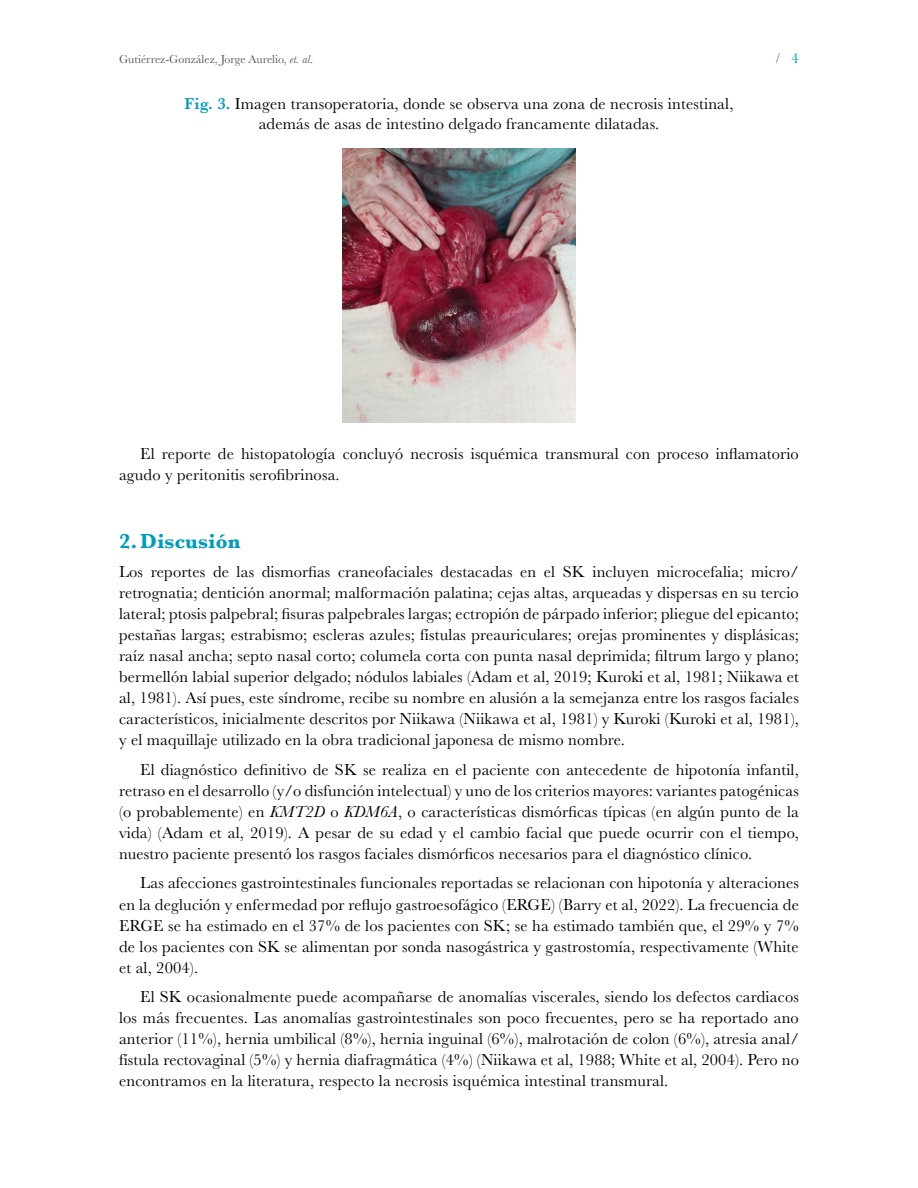
<style>
.page{position:relative;width:918px;height:1188px;background:#fff}
.page>*{position:absolute;margin:0;border:0;box-sizing:border-box;transform-origin:0 0}
.t1{font:700 21px "Baskerville";letter-spacing:.01em;color:#009cb9}
.t2{font:16.5px/21px "Baskerville";letter-spacing:.01em;color:#000;text-align:justify}
.t3{font:15px "Baskerville";color:#009cb9}
.t4{font:12px "Baskerville";color:#575756}
.s1{font-style:italic}
.s2{font-weight:600;color:#009cb9}
</style>
<div class="page">
<svg style="left:776px;top:53px;width:4px;height:10px"></svg>
<img style="left:342px;top:149px;width:234px;height:273px">
<p class="t4" style="left:119px;top:52px;width:196px">Gutiérrez-González, Jorge Aurelio, <span class="s1">et. al</span>.</p>
<p class="t3" style="left:791px;top:49px;width:9px">4</p>
<p class="t2" style="left:185px;top:94px;width:550px;line-height:19.8px;text-align:center"><span class="s2">Fig. 3.</span> Imagen transoperatoria, donde se observa una zona de necrosis intestinal, además de asas de intestino delgado francamente dilatadas.</p>
<p class="t2" style="left:119px;top:444px;width:681px;text-indent:21px">El reporte de histopatología concluyó necrosis isquémica transmural con proceso inflamatorio agudo y peritonitis serofibrinosa.</p>
<p class="t1" style="left:119px;top:526px;width:123px">2.Discusión</p>
<p class="t2" style="left:119px;top:562px;width:681px">Los reportes de las dismorfias craneofaciales destacadas en el SK incluyen microcefalia; micro/ retrognatia; dentición anormal; malformación palatina; cejas altas, arqueadas y dispersas en su tercio lateral; ptosis palpebral; fisuras palpebrales largas; ectropión de párpado inferior; pliegue del epicanto; pestañas largas; estrabismo; escleras azules; fístulas preauriculares; orejas prominentes y displásicas; raíz nasal ancha; septo nasal corto; columela corta con punta nasal deprimida; filtrum largo y plano; bermellón labial superior delgado; nódulos labiales (Adam et al, 2019; Kuroki et al, 1981; Niikawa et al, 1981). Así pues, este síndrome, recibe su nombre en alusión a la semejanza entre los rasgos faciales característicos, inicialmente descritos por Niikawa (Niikawa et al, 1981) y Kuroki (Kuroki et al, 1981), y el maquillaje utilizado en la obra tradicional japonesa de mismo nombre.</p>
<p class="t2" style="left:119px;top:759px;width:681px;text-indent:21px">El diagnóstico definitivo de SK se realiza en el paciente con antecedente de hipotonía infantil, retraso en el desarrollo (y/o disfunción intelectual) y uno de los criterios mayores: variantes patogénicas (o probablemente) en <span class="s1">KMT2D</span> o <span class="s1">KDM6A</span>, o características dismórficas típicas (en algún punto de la vida) (Adam et al, 2019). A pesar de su edad y el cambio facial que puede ocurrir con el tiempo, nuestro paciente presentó los rasgos faciales dismórficos necesarios para el diagnóstico clínico.</p>
<p class="t2" style="left:119px;top:873px;width:681px;text-indent:21px">Las afecciones gastrointestinales funcionales reportadas se relacionan con hipotonía y alteraciones en la deglución y enfermedad por reflujo gastroesofágico (ERGE) (Barry et al, 2022). La frecuencia de ERGE se ha estimado en el 37% de los pacientes con SK; se ha estimado también que, el 29% y 7% de los pacientes con SK se alimentan por sonda nasogástrica y gastrostomía, respectivamente (White et al, 2004).</p>
<p class="t2" style="left:119px;top:986px;width:681px;text-indent:21px">El SK ocasionalmente puede acompañarse de anomalías viscerales, siendo los defectos cardiacos los más frecuentes. Las anomalías gastrointestinales son poco frecuentes, pero se ha reportado ano anterior (11%), hernia umbilical (8%), hernia inguinal (6%), malrotación de colon (6%), atresia anal/ fístula rectovaginal (5%) y hernia diafragmática (4%) (Niikawa et al, 1988; White et al, 2004). Pero no encontramos en la literatura, respecto la necrosis isquémica intestinal transmural.</p>
</div>
